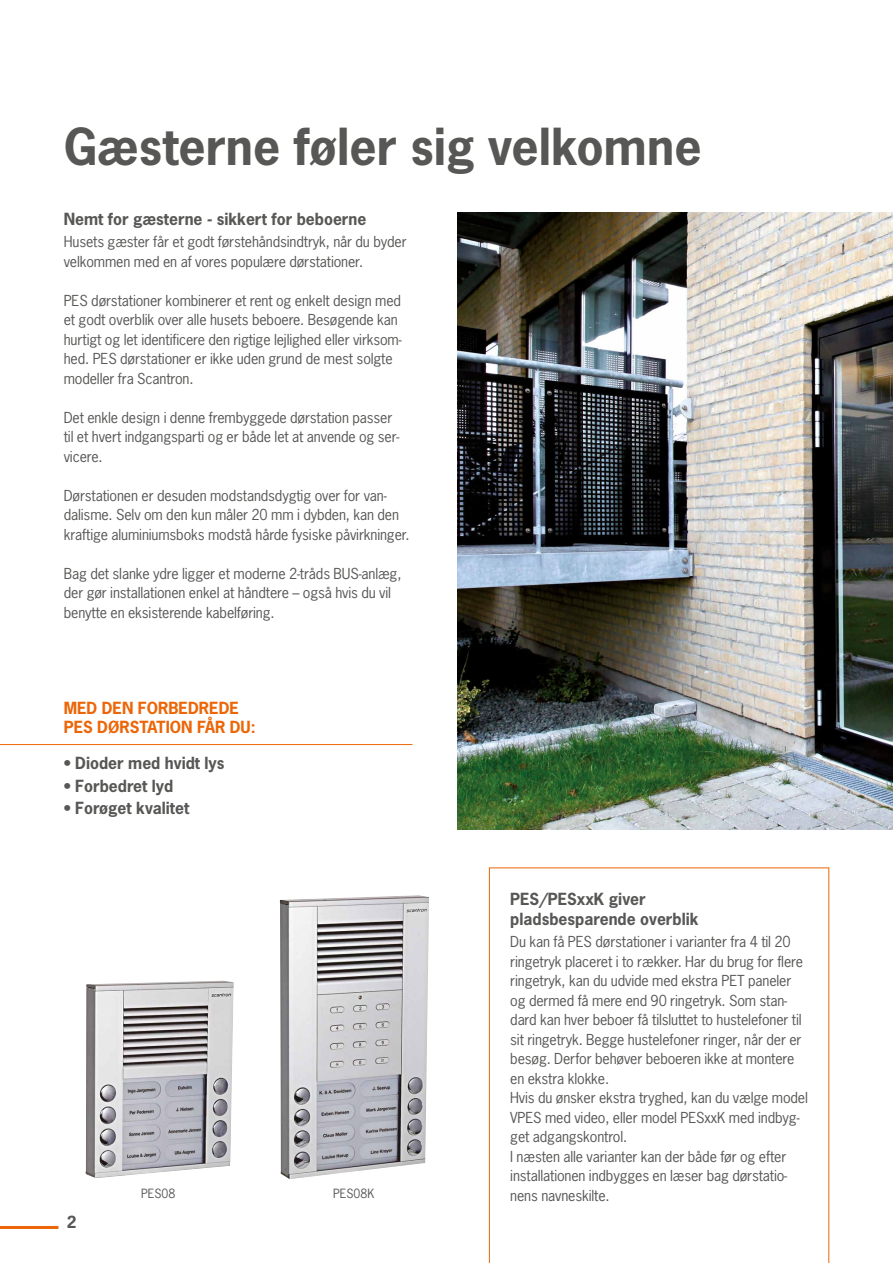
<style>
.page{position:relative;width:893px;height:1263px;background:#fff}
.page>*{position:absolute;margin:0;border:0;box-sizing:border-box;transform-origin:0 0}
.t1{font:700 48px "News Gothic Std";color:#575756}
.t2{font:700 15.75px/19.5px "News Gothic Std";color:#575756}
.t3{font:700 15.75px/19.5px "News Gothic Std";color:#ec6608}
.t4{font:14.25px/19.5px "News Gothic Std";letter-spacing:-.01em;color:#575756}
.t5{font:12px "News Gothic Std";color:#575756}
</style>
<div class="page">
<hr style="left:0;top:1226px;width:58px;height:3px;background:#ec6608">
<img style="left:457px;top:213px;width:436px;height:616px">
<svg style="left:489px;top:867px;width:340px;height:396px"></svg>
<img style="left:86px;top:981px;width:148px;height:197px">
<img style="left:280px;top:895px;width:149px;height:284px">
<hr style="left:0;top:744px;width:412px;height:1px;background:#ec6608">
<h1 class="t1" style="left:64px;top:115px;width:639px">Gæsterne føler sig velkomne</h1>
<p class="t2" style="left:64px;top:209px;width:304px">Nemt for gæsterne - sikkert for beboerne</p>
<p class="t4" style="left:64px;top:232px;width:344px">Husets gæster får et godt førstehåndsindtryk, når du byder velkommen med en af vores populære dørstationer.</p>
<p class="t4" style="left:64px;top:291px;width:339px">PES dørstationer kombinerer et rent og enkelt design med et godt overblik over alle husets beboere. Besøgende kan hurtigt og let identificere den rigtige lejlighed eller virksom&shy;hed. PES dørstationer er ikke uden grund de mest solgte modeller fra Scantron.</p>
<p class="t4" style="left:64px;top:408px;width:337px">Det enkle design i denne frembyggede dørstation passer til et hvert indgangsparti og er både let at anvende og ser&shy;vicere.</p>
<p class="t4" style="left:64px;top:486px;width:347px">Dørstationen er desuden modstandsdygtig over for van&shy;dalisme. Selv om den kun måler 20 mm i dybden, kan den kraftige aluminiumsboks modstå hårde fysiske påvirkninger.</p>
<p class="t4" style="left:64px;top:564px;width:339px">Bag det slanke ydre ligger et moderne 2-tråds BUS-anlæg, der gør installationen enkel at håndtere – også hvis du vil benytte en eksisterende kabelføring.</p>
<p class="t3" style="left:64px;top:698px;width:193px">Med den forbedrede<br>PES dørstation får du:</p>
<p class="t2" style="left:64px;top:753px;width:162px">• Dioder med hvidt lys</p>
<p class="t2" style="left:64px;top:776px;width:111px">• Forbedret lyd</p>
<p class="t2" style="left:64px;top:798px;width:127px">• Forøget kvalitet</p>
<p class="t2" style="left:67px;top:1212px;width:11px">2</p>
<p class="t5" style="left:141px;top:1186px;width:36px">PES08</p>
<p class="t5" style="left:333px;top:1186px;width:43px">PES08K</p>
<p class="t2" style="left:510px;top:889px;width:190px">PES/PESxxK giver pladsbesparende overblik</p>
<p class="t4" style="left:510px;top:932px;width:299px">Du kan få PES dørstationer i varianter fra 4 til 20 ringetryk placeret i to rækker. Har du brug for flere ringetryk, kan du udvide med ekstra PET paneler og dermed få mere end 90 ringetryk. Som stan&shy;dard kan hver beboer få tilsluttet to hustelefoner til sit ringetryk. Begge hustelefoner ringer, når der er besøg. Derfor behøver beboeren ikke at montere en ekstra klokke.<br>Hvis du ønsker ekstra tryghed, kan du vælge model VPES med video, eller model PESxxK med indbyg&shy;get adgangskontrol.<br>I næsten alle varianter kan der både før og efter installationen indbygges en læser bag dørstatio&shy;nens navneskilte.</p>
</div>
